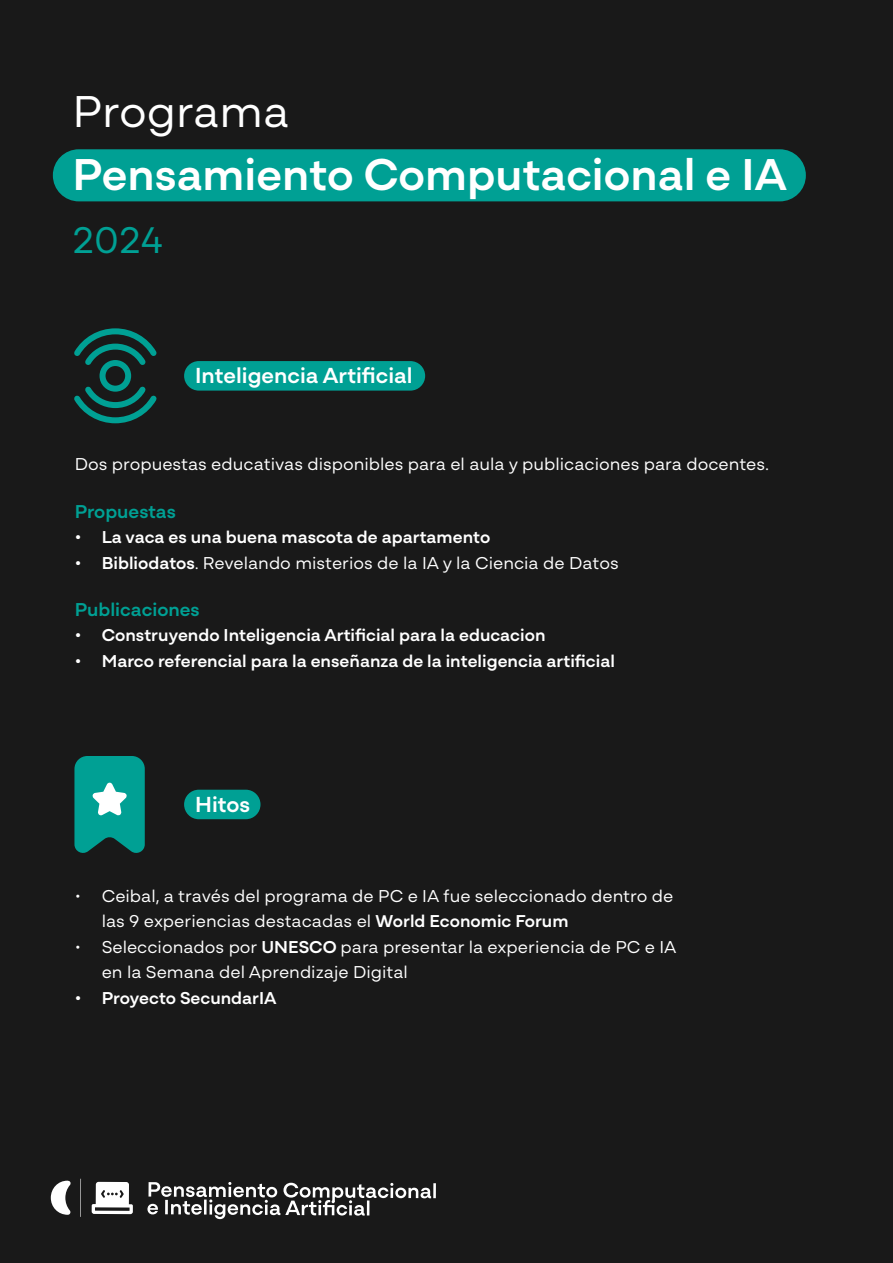
<style>
.page{position:relative;width:893px;height:1263px;background:#191919}
.page>*{position:absolute;margin:0;border:0;box-sizing:border-box;transform-origin:0 0}
.t1{font:700 46.65px "Ceibal Mozaic";color:#fff}
.t2{font:46.65px "Ceibal Mozaic";color:#fff}
.t3{font:38.85px "Ceibal Mozaic";color:#00a094}
.t4{font:700 22.8px "Ceibal Mozaic";color:#fff}
.t5{font:700 19.5px "Ceibal Mozaic";color:#00a094}
.t6{font:18px/25.5px "Ceibal Mozaic";color:#fff}
.t7{font:700 18px "Ceibal Mozaic";color:#fff}
.s1{font-weight:700}
</style>
<div class="page">
<hr style="left:433px;top:1183px;width:3px;height:15px;background:#fff">
<svg style="left:147px;top:1182px;width:284px;height:37px"></svg>
<svg style="left:51px;top:1180px;width:20px;height:35px"></svg>
<hr style="left:80px;top:1179px;width:1px;height:38px;background:#fff">
<svg style="left:92px;top:1182px;width:41px;height:32px"></svg>
<div style="left:53px;top:149px;width:753px;height:52px;background:#00a094;border-radius:26px"></div>
<div style="left:184px;top:361px;width:241px;height:30px;background:#00a094;border-radius:15px"></div>
<div style="left:184px;top:790px;width:76px;height:29px;background:#00a094;border-radius:15px"></div>
<svg style="left:74px;top:756px;width:71px;height:97px;background:#199d93"></svg>
<div style="left:100px;top:360px;width:31px;height:32px;border:6px solid #00a094;border-radius:50%"></div>
<svg style="left:74px;top:381px;width:83px;height:43px"></svg>
<svg style="left:74px;top:328px;width:83px;height:42px"></svg>
<h1 class="t2" style="left:72px;top:75px;width:218px">Programa</h1>
<h1 class="t1" style="left:72px;top:138px;width:716px">Pensamiento Computacional e IA</h1>
<h2 class="t3" style="left:72px;top:210px;width:92px">2024</h2>
<p class="t4" style="left:195px;top:357px;width:219px">Inteligencia Artificial</p>
<p class="t6" style="left:75px;top:450px;width:696px">Dos propuestas educativas disponibles para el aula y publicaciones para docentes.</p>
<p class="t5" style="left:75px;top:496px;width:103px">Propuestas</p>
<p class="t7" style="left:75px;top:523px;width:417px">• La vaca es una buena mascota de apartamento</p>
<p class="t6" style="left:75px;top:548px;width:545px"><span class="s1">• Bibliodatos</span>. Revelando misterios de la IA y la Ciencia de Datos</p>
<p class="t5" style="left:75px;top:594px;width:127px">Publicaciones</p>
<p class="t7" style="left:75px;top:621px;width:472px">• Construyendo Inteligencia Artificial para la educacion</p>
<p class="t7" style="left:75px;top:646px;width:542px">• Marco referencial para la enseñanza de la inteligencia artificial</p>
<p class="t4" style="left:195px;top:786px;width:57px">Hitos</p>
<p class="t6" style="left:102px;top:881px;width:573px;text-indent:-27px">• Ceibal, a través del programa de PC e IA fue seleccionado dentro de las 9 experiencias destacadas el <span class="s1">World Economic Forum</span></p>
<p class="t6" style="left:102px;top:933px;width:576px;text-indent:-27px">• Seleccionados por <span class="s1">UNESCO</span> para presentar la experiencia de PC e IA en la Semana del Aprendizaje Digital</p>
<p class="t7" style="left:75px;top:984px;width:203px">• Proyecto SecundarIA</p>
</div>
